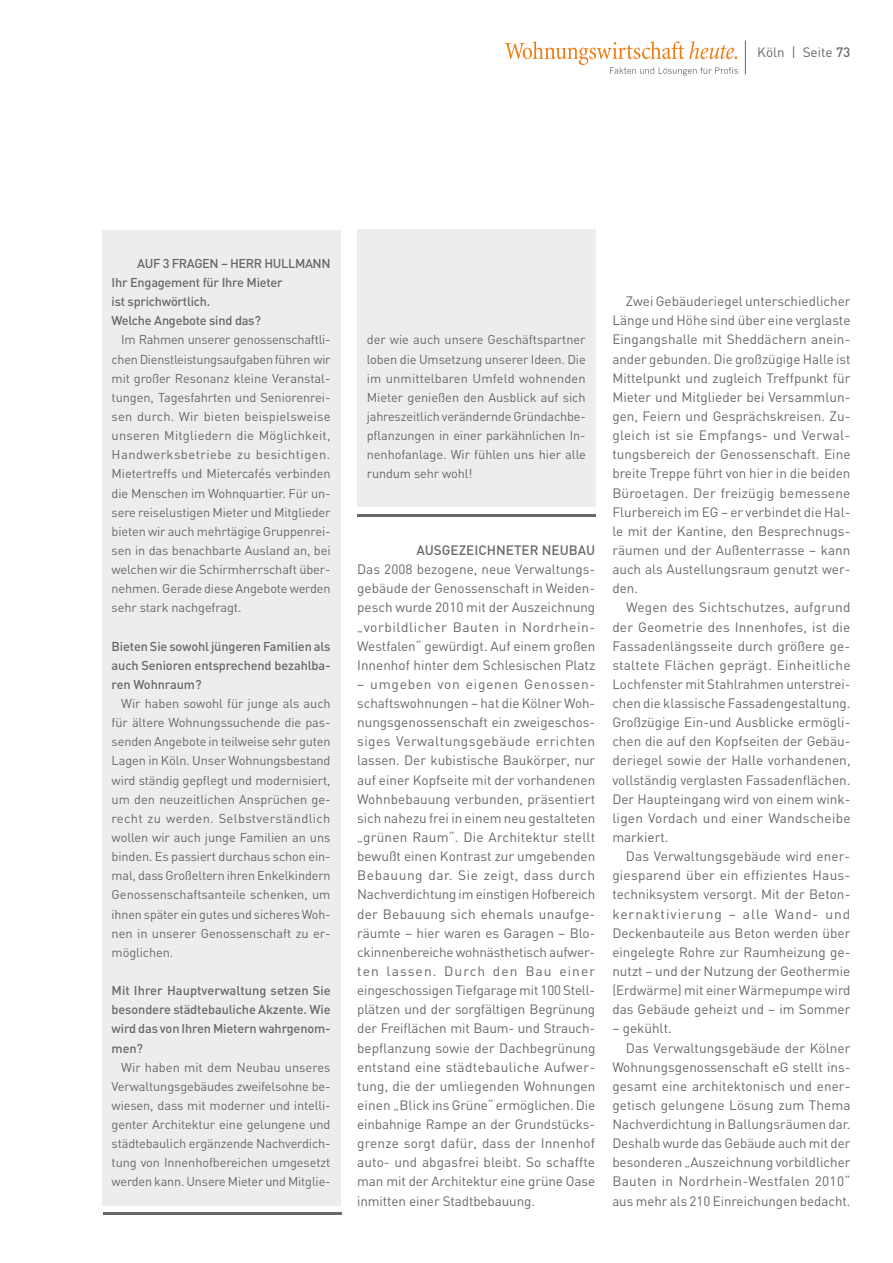
<style>
.page{position:relative;width:893px;height:1263px;background:#fff}
.page>*{position:absolute;margin:0;border:0;box-sizing:border-box;transform-origin:0 0}
.t1{font:13.5px/19.2px "DIN";color:#686868;text-align:justify}
.t2{font:13.5px "DIN";letter-spacing:.02em;color:#686868}
.t3{font:500 13.5px "DIN";color:#686868}
.t4{font:12.75px/19.2px "DIN";letter-spacing:-.01em;color:#686868;text-align:justify}
.t5{font:500 12.75px/19.2px "DIN";letter-spacing:-.02em;color:#686868;text-align:justify}
.s1{font-weight:500}
</style>
<div class="page">
<hr style="left:745px;top:40px;width:1px;height:34px;background:#686868">
<svg style="left:505px;top:41px;width:233px;height:35px"></svg>
<div style="left:102px;top:230px;width:238px;height:975px;background:#ededed"></div>
<hr style="left:103px;top:1212px;width:238px;height:2px;background:#686868">
<hr style="left:357px;top:514px;width:238px;height:3px;background:#686868">
<div style="left:357px;top:230px;width:238px;height:277px;background:#ededed"></div>
<p class="t1" style="left:757px;top:43px;width:95px">Köln | Seite <span class="s1">73</span></p>
<p class="t5" style="left:112px;top:253px;width:220px;text-align:left;text-indent:26px">AUF 3 FRAGEN – HERR HULLMANN<br>Ihr Engagement für Ihre Mieter<br>ist sprichwörtlich.<br>Welche Angebote sind das?</p>
<p class="t4" style="left:112px;top:330px;width:220px;text-indent:10px">Im Rahmen unserer genossenschaftli&shy;chen Dienstleistungsaufgaben führen wir mit großer Resonanz kleine Veranstal&shy;tungen, Tagesfahrten und Seniorenrei&shy;sen durch. Wir bieten beispielsweise unseren Mitgliedern die Möglichkeit, Handwerksbetriebe zu besichtigen.<br>Mietertreffs und Mietercafés verbinden die Menschen im Wohnquartier. Für un&shy;sere reiselustigen Mieter und Mitglieder bieten wir auch mehrtägige Gruppenrei&shy;sen in das benachbarte Ausland an, bei welchen wir die Schirmherrschaft über&shy;nehmen. Gerade diese Angebote werden sehr stark nachgefragt.</p>
<p class="t5" style="left:112px;top:636px;width:220px">Bieten Sie sowohl jüngeren Familien als auch Senioren entsprechend bezahlba&shy;ren Wohnraum?</p>
<p class="t4" style="left:112px;top:694px;width:221px;text-indent:10px">Wir haben sowohl für junge als auch für ältere Wohnungssuchende die pas&shy;senden Angebote in teilweise sehr guten Lagen in Köln. Unser Wohnungsbestand wird ständig gepflegt und modernisiert, um den neuzeitlichen Ansprüchen ge&shy;recht zu werden. Selbstverständlich wollen wir auch junge Familien an uns binden. Es passiert durchaus schon ein&shy;mal, dass Großeltern ihren Enkelkindern Genossenschaftsanteile schenken, um ihnen später ein gutes und sicheres Woh&shy;nen in unserer Genossenschaft zu er&shy;möglichen.</p>
<p class="t5" style="left:112px;top:980px;width:221px">Mit Ihrer Hauptverwaltung setzen Sie besondere städtebauliche Akzente. Wie wird das von Ihren Mietern wahrgenom&shy;men?</p>
<p class="t4" style="left:112px;top:1057px;width:220px;text-indent:10px">Wir haben mit dem Neubau unseres Verwaltungsgebäudes zweifelsohne be&shy;wiesen, dass mit moderner und intelli&shy;genter Architektur eine gelungene und städtebaulich ergänzende Nachverdich&shy;tung von Innenhofbereichen umgesetzt werden kann. Unsere Mieter und Mitglie-</p>
<p class="t4" style="left:367px;top:330px;width:221px">der wie auch unsere Geschäftspartner loben die Umsetzung unserer Ideen. Die im unmittelbaren Umfeld wohnenden Mieter genießen den Ausblick auf sich jahreszeitlich verändernde Gründachbe&shy;pflanzungen in einer parkähnlichen In&shy;nenhofanlage. Wir fühlen uns hier alle rundum sehr wohl!</p>
<p class="t3" style="left:416px;top:541px;width:180px">AUSGEZEICHNETER NEUBAU</p>
<p class="t1" style="left:357px;top:559px;width:240px">Das 2008 bezogene, neue Verwaltungs&shy;gebäude der Genossenschaft in Weiden&shy;pesch wurde 2010 mit der Auszeichnung „vorbildlicher Bauten in Nordrhein-Westfalen“ gewürdigt. Auf einem großen Innenhof hinter dem Schlesischen Platz</p>
<p class="t1" style="left:357px;top:674px;width:240px">– umgeben von eigenen Genossen&shy;schaftswohnungen – hat die Kölner Woh&shy;nungsgenossenschaft ein zweigeschos&shy;siges Verwaltungsgebäude errichten lassen. Der kubistische Baukörper, nur auf einer Kopfseite mit der vorhandenen Wohnbebauung verbunden, präsentiert sich nahezu frei in einem neu gestalteten „grünen Raum“. Die Architektur stellt bewußt einen Kontrast zur umgebenden Bebauung dar. Sie zeigt, dass durch Nachverdichtung im einstigen Hofbereich der Bebauung sich ehemals unaufge&shy;räumte – hier waren es Garagen – Blo&shy;ckinnenbereiche wohnästhetisch aufwer&shy;ten lassen. Durch den Bau einer eingeschossigen Tiefgarage mit 100 Stell&shy;plätzen und der sorgfältigen Begrünung der Freiflächen mit Baum- und Strauch&shy;bepflanzung sowie der Dachbegrünung entstand eine städtebauliche Aufwer&shy;tung, die der umliegenden Wohnungen einen „Blick ins Grüne“ ermöglichen. Die einbahnige Rampe an der Grundstücks&shy;grenze sorgt dafür, dass der Innenhof auto- und abgasfrei bleibt. So schaffte man mit der Architektur eine grüne Oase inmitten einer Stadtbebauung.</p>
<p class="t1" style="left:612px;top:291px;width:240px;text-indent:13px">Zwei Gebäuderiegel unterschiedlicher Länge und Höhe sind über eine verglaste Eingangshalle mit Sheddächern anein&shy;ander gebunden. Die großzügige Halle ist Mittelpunkt und zugleich Treffpunkt für Mieter und Mitglieder bei Versammlun&shy;gen, Feiern und Gesprächskreisen. Zu&shy;gleich ist sie Empfangs- und Verwal&shy;tungsbereich der Genossenschaft. Eine breite Treppe führt von hier in die beiden Büroetagen. Der freizügig bemessene Flurbereich im EG – er verbindet die Hal&shy;le mit der Kantine, den Besprechnugs&shy;räumen und der Außenterrasse – kann auch als Austellungsraum genutzt wer&shy;den.</p>
<p class="t1" style="left:612px;top:598px;width:240px;text-indent:14px">Wegen des Sichtschutzes, aufgrund der Geometrie des Innenhofes, ist die Fassadenlängsseite durch größere ge&shy;staltete Flächen geprägt. Einheitliche Lochfenster mit Stahlrahmen unterstrei&shy;chen die klassische Fassadengestaltung.<br>Großzügige Ein-und Ausblicke ermögli&shy;chen die auf den Kopfseiten der Gebäu&shy;deriegel sowie der Halle vorhandenen, vollständig verglasten Fassadenflächen.<br>Der Haupteingang wird von einem wink&shy;ligen Vordach und einer Wandscheibe markiert.</p>
<p class="t1" style="left:612px;top:846px;width:240px;text-indent:14px">Das Verwaltungsgebäude wird ener&shy;giesparend über ein effizientes Haus&shy;techniksystem versorgt. Mit der Beton&shy;kernaktivierung – alle Wand- und Deckenbauteile aus Beton werden über eingelegte Rohre zur Raumheizung ge&shy;nutzt – und der Nutzung der Geothermie (Erdwärme) mit einer Wärmepumpe wird das Gebäude geheizt und – im Sommer</p>
<p class="t1" style="left:612px;top:1019px;width:61px">– gekühlt.</p>
<p class="t1" style="left:626px;top:1038px;width:226px">Das Verwaltungsgebäude der Kölner</p>
<p class="t1" style="left:612px;top:1057px;width:240px">Wohnungsgenossenschaft eG stellt ins-</p>
<p class="t1" style="left:612px;top:1076px;width:240px">gesamt eine architektonisch und ener-</p>
<p class="t1" style="left:612px;top:1095px;width:240px">getisch gelungene Lösung zum Thema</p>
<p class="t1" style="left:612px;top:1114px;width:240px">Nachverdichtung in Ballungsräumen dar.</p>
<p class="t1" style="left:612px;top:1133px;width:240px">Deshalb wurde das Gebäude auch mit der</p>
<p class="t1" style="left:612px;top:1152px;width:240px">besonderen „Auszeichnung vorbildlicher</p>
<p class="t2" style="left:612px;top:1173px;width:239px">Bauten in Nordrhein-Westfalen 2010“</p>
<p class="t1" style="left:612px;top:1191px;width:240px">aus mehr als 210 Einreichungen bedacht.</p>
</div>
